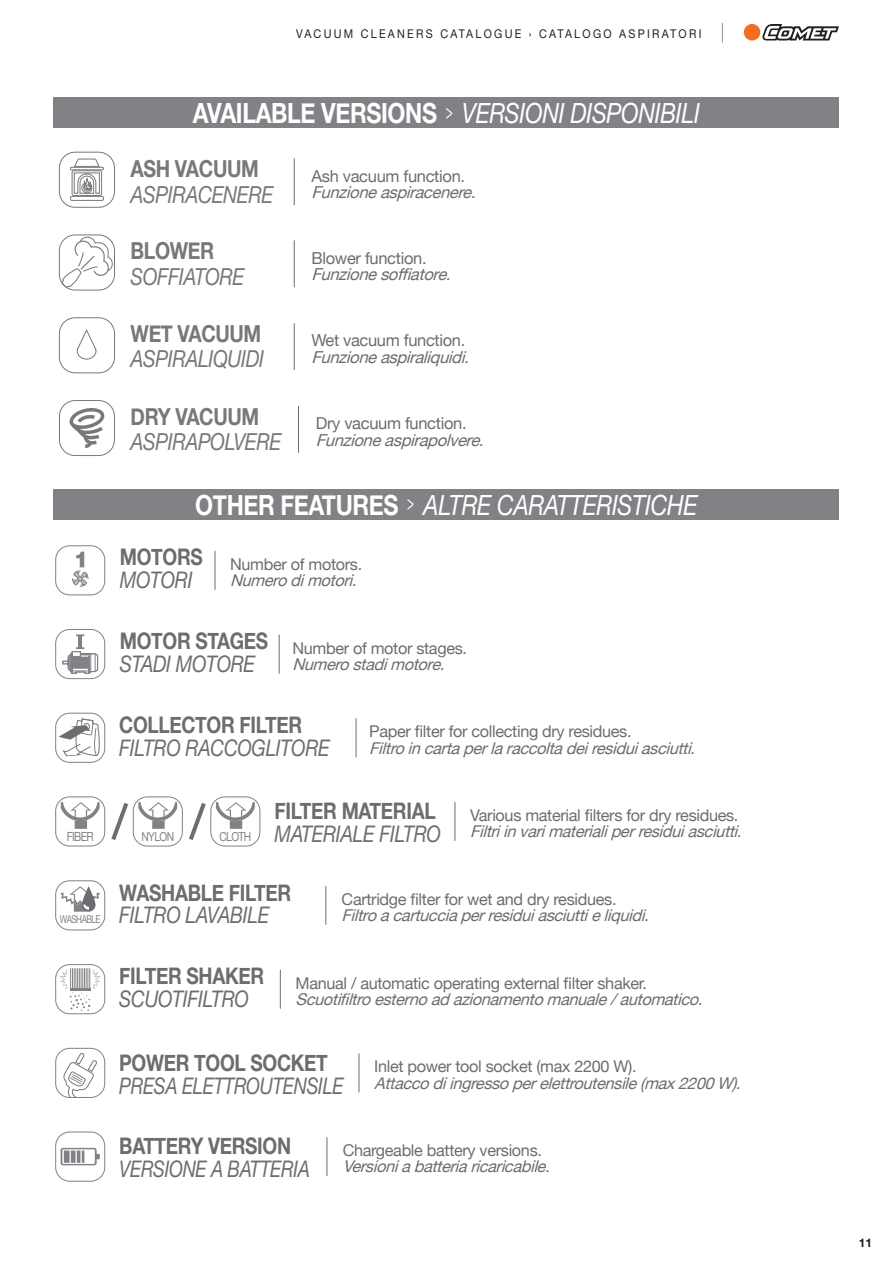
<style>
.page{position:relative;width:893px;height:1263px;background:#fff}
.page>*{position:absolute;margin:0;border:0;box-sizing:border-box;transform-origin:0 0}
.t1{font:italic 27.75px "Helvetica Neue";letter-spacing:-.015em;color:#fff;scale:.83 1}
.t2{font:italic 23.4px "Helvetica Neue";letter-spacing:-.02em;color:#76787b;scale:.83 1}
.t3{font:700 23.4px "Helvetica Neue";letter-spacing:-.02em;color:#76787b;scale:.83 1}
.t4{font:700 22.8px "Helvetica Neue";letter-spacing:-.015em;color:#6c6d70;scale:.83 1}
.t5{font:italic 22.8px "Helvetica Neue";letter-spacing:-.015em;color:#6c6d70;scale:.83 1}
.t6{font:italic 22.8px "Helvetica Neue";letter-spacing:-.015em;color:#6c6d70;scale:.8 1}
.t7{font:italic 16.5px "Helvetica Neue";color:#6c6d70}
.t8{font:16.5px "Helvetica Neue";letter-spacing:-.02em;color:#6c6d70}
.t9{font:italic 16.2px "Helvetica Neue";color:#6c6d70}
.t10{font:16.2px "Helvetica Neue";letter-spacing:-.02em;color:#6c6d70}
.t11{font:12.6px "Helvetica Neue";letter-spacing:-.06em;color:#808285;scale:.83 1}
.t12{font:12.3px "Helvetica Neue";letter-spacing:-.06em;color:#808285;scale:.83 1}
.t13{font:12px "Helvetica Neue";letter-spacing:.21em;color:#231f20;scale:.9 1}
.t14{font:700 12px "Helvetica Neue";color:#231f20}
.t15{font:10.8px "Helvetica Neue";letter-spacing:-.06em;color:#808285;scale:.75 1}
.s1{font-weight:700;font-style:normal}
.s2{font-style:normal;font-size:12.3px;color:#808285}
</style>
<div class="page">
<div style="left:54px;top:489px;width:785px;height:31px;background:#808285"></div>
<div style="left:54px;top:97px;width:785px;height:31px;background:#808285"></div>
<hr style="left:215px;top:551px;width:1px;height:39px;background:#6c6d70">
<div style="left:55px;top:545px;width:50px;height:50px;border:1px solid #808285;border-radius:14px"></div>
<svg style="left:72px;top:552px;width:17px;height:35px"></svg>
<hr style="left:326px;top:886px;width:1px;height:39px;background:#6c6d70">
<div style="left:55px;top:880px;width:50px;height:50px;border:1px solid #808285;border-radius:14px"></div>
<svg style="left:61px;top:886px;width:39px;height:26px"></svg>
<hr style="left:280px;top:970px;width:1px;height:39px;background:#6c6d70">
<div style="left:55px;top:964px;width:50px;height:50px;border:1px solid #808285;border-radius:14px"></div>
<svg style="left:59px;top:968px;width:42px;height:43px"></svg>
<hr style="left:359px;top:1053px;width:1px;height:39px;background:#6c6d70">
<svg style="left:63px;top:1053px;width:35px;height:44px"></svg>
<div style="left:55px;top:1048px;width:50px;height:50px;border:1px solid #808285;border-radius:14px"></div>
<hr style="left:279px;top:634px;width:1px;height:39px;background:#6c6d70">
<div style="left:55px;top:629px;width:50px;height:50px;border:1px solid #808285;border-radius:14px"></div>
<hr style="left:78px;top:635px;width:4px;height:13px;background:#808285">
<svg style="left:76px;top:634px;width:8px;height:2px"></svg>
<svg style="left:62px;top:647px;width:36px;height:27px"></svg>
<hr style="left:356px;top:718px;width:1px;height:39px;background:#6c6d70">
<svg style="left:59px;top:719px;width:40px;height:38px"></svg>
<div style="left:55px;top:713px;width:50px;height:50px;border:1px solid #808285;border-radius:14px"></div>
<hr style="left:455px;top:802px;width:1px;height:39px;background:#6c6d70">
<svg style="left:111px;top:803px;width:18px;height:37px"></svg>
<svg style="left:189px;top:803px;width:17px;height:37px"></svg>
<div style="left:55px;top:796px;width:50px;height:50px;border:1px solid #808285;border-radius:14px"></div>
<svg style="left:61px;top:802px;width:39px;height:27px"></svg>
<div style="left:133px;top:796px;width:50px;height:50px;border:1px solid #808285;border-radius:14px"></div>
<svg style="left:138px;top:802px;width:39px;height:27px"></svg>
<div style="left:210px;top:796px;width:50px;height:50px;border:1px solid #808285;border-radius:14px"></div>
<svg style="left:216px;top:802px;width:39px;height:27px"></svg>
<hr style="left:327px;top:1137px;width:1px;height:39px;background:#6c6d70">
<div style="left:55px;top:1131px;width:50px;height:50px;border:1px solid #808285;border-radius:14px"></div>
<svg style="left:61px;top:1148px;width:39px;height:17px"></svg>
<hr style="left:294px;top:158px;width:1px;height:47px;background:#6c6d70">
<div style="left:59px;top:152px;width:56px;height:56px;border:1px solid #76787b;border-radius:16px"></div>
<svg style="left:70px;top:158px;width:35px;height:50px"></svg>
<hr style="left:294px;top:240px;width:1px;height:47px;background:#6c6d70">
<div style="left:59px;top:234px;width:56px;height:56px;border:1px solid #76787b;border-radius:16px"></div>
<svg style="left:61px;top:235px;width:53px;height:54px"></svg>
<hr style="left:294px;top:323px;width:1px;height:47px;background:#6c6d70">
<div style="left:59px;top:317px;width:56px;height:56px;border:1px solid #76787b;border-radius:16px"></div>
<svg style="left:76px;top:329px;width:21px;height:31px"></svg>
<hr style="left:298px;top:406px;width:1px;height:47px;background:#6c6d70">
<div style="left:59px;top:400px;width:56px;height:56px;border:1px solid #76787b;border-radius:16px"></div>
<svg style="left:70px;top:408px;width:35px;height:40px"></svg>
<svg style="left:762px;top:24px;width:77px;height:16px"></svg>
<div style="left:744px;top:24px;width:16px;height:17px;background:#f36e21;border-radius:50%"></div>
<svg style="left:722px;top:23px;width:1px;height:20px"></svg>
<p class="t13" style="left:296px;top:25px;width:452px">VACUUM CLEANERS CATALOGUE › CATALOGO ASPIRATORI</p>
<h1 class="t1" style="left:193px;top:93px;width:613px"><span class="s1">AVAILABLE VERSIONS</span> <sup>&gt;</sup> VERSIONI DISPONIBILI</h1>
<h2 class="t3" style="left:131px;top:151px;width:156px">ASH VACUUM</h2>
<h2 class="t2" style="left:131px;top:177px;width:173px">ASPIRACENERE</h2>
<h2 class="t3" style="left:131px;top:233px;width:102px">BLOWER</h2>
<h2 class="t2" style="left:131px;top:259px;width:139px">SOFFIATORE</h2>
<h2 class="t3" style="left:131px;top:315px;width:159px">WET VACUUM</h2>
<h2 class="t2" style="left:131px;top:342px;width:162px">ASPIRALIQUIDI</h2>
<h2 class="t3" style="left:131px;top:398px;width:156px">DRY VACUUM</h2>
<h2 class="t2" style="left:131px;top:425px;width:183px">ASPIRAPOLVERE</h2>
<p class="t8" style="left:311px;top:164px;width:155px">Ash vacuum function.</p>
<p class="t7" style="left:311px;top:180px;width:172px">Funzioneaspiracenere.</p>
<p class="t8" style="left:311px;top:246px;width:117px">Blower function.</p>
<p class="t7" style="left:311px;top:262px;width:147px">Funzionesoffiatore.</p>
<p class="t8" style="left:311px;top:329px;width:155px">Wet vacuum function.</p>
<p class="t7" style="left:311px;top:345px;width:166px">Funzioneaspiraliquidi.</p>
<p class="t8" style="left:316px;top:411px;width:152px">Dry vacuum function.</p>
<p class="t7" style="left:316px;top:428px;width:176px">Funzioneaspirapolvere.</p>
<h1 class="t1" style="left:195px;top:485px;width:607px"><span class="s1">OTHER FEATURES</span> <sup>&gt;</sup> ALTRE CARATTERISTICHE</h1>
<h3 class="t4" style="left:120px;top:539px;width:102px">MOTORS</h3>
<h3 class="t5" style="left:120px;top:564px;width:89px">MOTORI</h3>
<p class="t10" style="left:230px;top:552px;width:134px">Number of motors.</p>
<p class="t9" style="left:230px;top:569px;width:134px">Numerodimotori.</p>
<h3 class="t4" style="left:120px;top:623px;width:180px">MOTOR STAGES</h3>
<h3 class="t5" style="left:120px;top:647px;width:165px">STADI MOTORE</h3>
<p class="t10" style="left:292px;top:636px;width:176px">Number of motor stages.</p>
<p class="t9" style="left:292px;top:652px;width:160px">Numerostadimotore.</p>
<h3 class="t4" style="left:119px;top:707px;width:222px">COLLECTOR FILTER</h3>
<h3 class="t5" style="left:119px;top:731px;width:255px">FILTRO RACCOGLITORE</h3>
<p class="t10" style="left:369px;top:720px;width:264px">Paper filter for collecting dry residues.</p>
<p class="t9" style="left:369px;top:736px;width:334px">Filtroincartaperlaraccoltadeiresiduiasciutti.</p>
<h3 class="t4" style="left:274px;top:793px;width:196px">FILTER MATERIAL</h3>
<p class="t11" style="left:67px;top:827px;width:34px">FIBER</p>
<p class="t12" style="left:141px;top:827px;width:41px">NYLON</p>
<h3 class="t5" style="left:219px;top:817px;width:268px"><span class="s2">CLOTH</span> MATERIALE FILTRO</h3>
<p class="t10" style="left:470px;top:804px;width:270px">Various material filters for dry residues.</p>
<p class="t9" style="left:470px;top:820px;width:279px">Filtriinvarimaterialiperresiduiasciutti.</p>
<h3 class="t4" style="left:119px;top:875px;width:209px">WASHABLE FILTER</h3>
<h3 class="t5" style="left:119px;top:899px;width:182px">FILTRO LAVABILE</h3>
<p class="t10" style="left:342px;top:887px;width:276px">Cartridge filter for wet and dry residues.</p>
<p class="t15" style="left:60px;top:911px;width:56px">WASHABLE</p>
<p class="t9" style="left:342px;top:904px;width:315px">Filtroacartucciaperresiduiasciuttieliquidi.</p>
<h3 class="t4" style="left:119px;top:958px;width:176px">FILTER SHAKER</h3>
<h3 class="t5" style="left:119px;top:983px;width:158px">SCUOTIFILTRO</h3>
<p class="t10" style="left:296px;top:971px;width:353px">Manual / automatic operating external filter shaker.</p>
<p class="t9" style="left:296px;top:987px;width:415px">Scuotifiltroesternoadazionamentomanuale/automatico.</p>
<h3 class="t4" style="left:119px;top:1045px;width:253px">POWER TOOL SOCKET</h3>
<h3 class="t6" style="left:119px;top:1069px;width:282px">PRESA ELETTROUTENSILE</h3>
<p class="t10" style="left:374px;top:1055px;width:264px">Inlet power tool socket (max 2200 W).</p>
<p class="t9" style="left:374px;top:1071px;width:374px">Attaccodiingressoperelettroutensile(max2200W).</p>
<h3 class="t4" style="left:119px;top:1128px;width:209px">BATTERY VERSION</h3>
<h3 class="t6" style="left:119px;top:1153px;width:240px">VERSIONE A BATTERIA</h3>
<p class="t10" style="left:343px;top:1139px;width:201px">Chargeable battery versions.</p>
<p class="t9" style="left:343px;top:1155px;width:215px">Versioniabatteriaricaricabile.</p>
<p class="t14" style="left:859px;top:1233px;width:15px">11</p>
</div>
